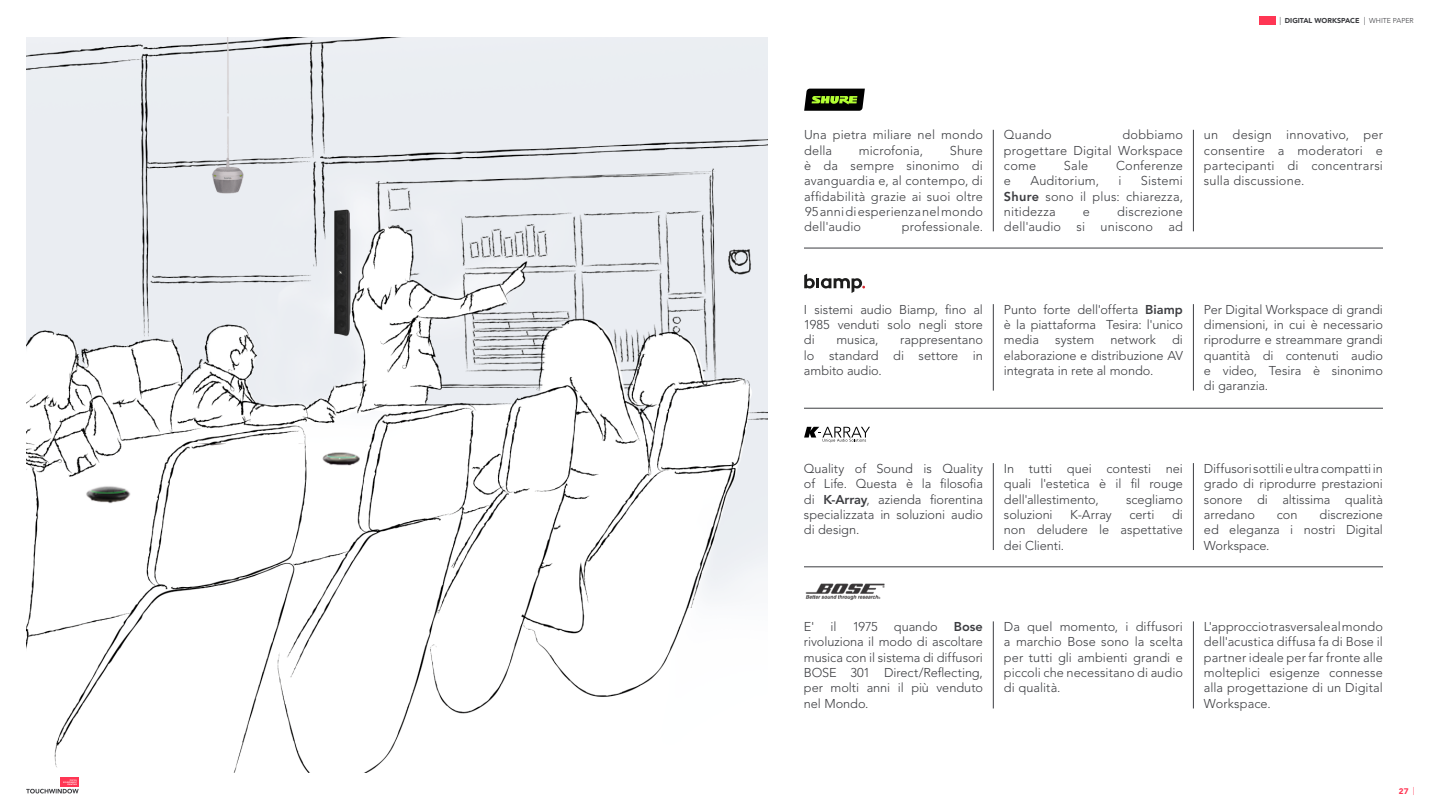
<style>
.page{position:relative;width:1440px;height:810px;background:#fff}
.page>*{position:absolute;margin:0;border:0;box-sizing:border-box;transform-origin:0 0}
.t1{font:300 12.75px/15.3px "Avenir LT Std";color:#3c3d41;text-align:justify}
.t2{font:800 12.75px "Avenir LT Std";color:#3c3d41}
.t3{font:900 8.1px "Avenir LT Std";color:#ff3654}
.t4{font:900 7.05px "Avenir LT Std";color:#3c3d41}
.s1{font-weight:300;font-size:8.1px}
.s2{font-weight:300}
.s3{font-weight:800}
</style>
<div class="page">
<img style="left:26px;top:38px;width:741px;height:734px">
<hr style="left:804px;top:248px;width:579px;height:1px;background:#3c3d41">
<hr style="left:804px;top:408px;width:579px;height:1px;background:#3c3d41">
<hr style="left:804px;top:566px;width:579px;height:1px;background:#3c3d41">
<div style="left:1259px;top:16px;width:16px;height:8px;background:#ff3654"></div>
<div style="left:60px;top:777px;width:19px;height:10px;background:#ff3654"></div>
<svg style="left:26px;top:779px;width:53px;height:15px"></svg>
<svg style="left:804px;top:427px;width:66px;height:15px"></svg>
<svg style="left:804px;top:89px;width:61px;height:22px"></svg>
<svg style="left:804px;top:274px;width:61px;height:19px"></svg>
<img style="left:805px;top:583px;width:80px;height:17px">
<hr style="left:993px;top:621px;width:1px;height:87px;background:#3c3d41">
<hr style="left:993px;top:463px;width:1px;height:87px;background:#3c3d41">
<hr style="left:993px;top:304px;width:1px;height:87px;background:#3c3d41">
<hr style="left:993px;top:130px;width:1px;height:101px;background:#3c3d41">
<hr style="left:1193px;top:621px;width:1px;height:87px;background:#3c3d41">
<hr style="left:1193px;top:463px;width:1px;height:87px;background:#3c3d41">
<hr style="left:1193px;top:304px;width:1px;height:87px;background:#3c3d41">
<hr style="left:1193px;top:130px;width:1px;height:101px;background:#3c3d41">
<p class="t4" style="left:1279px;top:16px;width:136px"><span class="s1">|</span> DIGITAL WORKSPACE <span class="s1">|</span> <span class="s2">WHITE PAPER</span></p>
<p class="t1" style="left:804px;top:127px;width:180px">Una pietra miliare nel mondo della</p>
<p class="t1" style="left:859px;top:143px;width:66px">microfonia,</p>
<p class="t1" style="left:804px;top:143px;width:181px;text-indent:146px">Shure è da sempre sinonimo di avanguardia e, al contempo, di affidabilità grazie ai suoi oltre 95 anni di esperienza nel mondo dell'audio</p>
<p class="t1" style="left:902px;top:219px;width:83px">professionale.</p>
<p class="t1" style="left:1004px;top:127px;width:49px">Quando</p>
<p class="t1" style="left:1004px;top:127px;width:181px;text-indent:118px">dobbiamo progettare Digital Workspace come</p>
<p class="t1" style="left:1064px;top:158px;width:26px">Sale</p>
<p class="t1" style="left:1116px;top:158px;width:68px">Conferenze</p>
<p class="t1" style="left:1004px;top:173px;width:9px">e</p>
<p class="t1" style="left:1030px;top:173px;width:70px">Auditorium,</p>
<p class="t1" style="left:1119px;top:173px;width:5px">i</p>
<p class="t1" style="left:1004px;top:173px;width:180px;text-indent:137px">Sistemi <span class="s3">Shure</span> sono il plus: chiarezza, nitidezza</p>
<p class="t1" style="left:1004px;top:204px;width:180px;text-align:right">discrezione<br>dell'audio si uniscono ad</p>
<p class="t1" style="left:1083px;top:204px;width:9px">e</p>
<p class="t1" style="left:1204px;top:127px;width:181px">un design innovativo, per consentire a moderatori e partecipanti di concentrarsi sulla discussione.</p>
<p class="t1" style="left:804px;top:302px;width:181px">I sistemi audio Biamp, fino al 1985 venduti solo negli store di</p>
<p class="t1" style="left:837px;top:332px;width:44px">musica,</p>
<p class="t1" style="left:804px;top:332px;width:181px;text-indent:96px">rappresentano lo standard di settore in ambito audio.</p>
<p class="t1" style="left:1004px;top:302px;width:181px">Punto forte dell'offerta <span class="s3">Biamp </span>è la piattaforma Tesira: l'unico media</p>
<p class="t1" style="left:1004px;top:332px;width:181px;text-indent:168px">di elaborazione e distribuzione AV integrata in rete al mondo.</p>
<p class="t1" style="left:1055px;top:332px;width:41px">system</p>
<p class="t1" style="left:1110px;top:332px;width:47px">network</p>
<p class="t1" style="left:1204px;top:302px;width:181px">Per Digital Workspace di grandi dimensioni, in cui è necessario riprodurre e streammare grandi quantità di contenuti audio e video, Tesira è sinonimo di garanzia.</p>
<p class="t1" style="left:804px;top:461px;width:181px">Quality of Sound is Quality of Life. Questa è la filosofia di <span class="s3">K-Array</span>, azienda fiorentina specializzata in soluzioni audio di design.</p>
<p class="t1" style="left:1004px;top:461px;width:180px">In tutti quei contesti nei quali l'estetica è il fil rouge dell'allestimento,</p>
<p class="t1" style="left:1126px;top:492px;width:58px">scegliamo</p>
<p class="t1" style="left:1004px;top:507px;width:50px">soluzioni</p>
<p class="t1" style="left:1070px;top:507px;width:43px">K-Array</p>
<p class="t1" style="left:1129px;top:507px;width:27px">certi</p>
<p class="t1" style="left:1004px;top:507px;width:181px;text-indent:168px">di non deludere le aspettative dei Clienti.</p>
<p class="t1" style="left:1204px;top:461px;width:180px">Diffusori sottili e ultra compatti in grado di riprodurre prestazioni sonore di altissima qualità arredano</p>
<p class="t1" style="left:1204px;top:507px;width:181px;text-indent:116px">discrezione ed eleganza i nostri Digital Workspace.</p>
<p class="t1" style="left:1277px;top:507px;width:22px">con</p>
<p class="t1" style="left:804px;top:619px;width:12px">E'</p>
<p class="t1" style="left:831px;top:619px;width:7px">il</p>
<p class="t1" style="left:853px;top:619px;width:27px">1975</p>
<p class="t1" style="left:894px;top:619px;width:45px">quando</p>
<p class="t2" style="left:954px;top:619px;width:31px">Bose</p>
<p class="t1" style="left:804px;top:634px;width:181px">rivoluziona il modo di ascoltare musica con il sistema di diffusori BOSE 301 Direct/Reflecting, per molti anni il più venduto nel Mondo.</p>
<p class="t1" style="left:1004px;top:619px;width:181px">Da quel momento, i diffusori a marchio Bose sono la scelta per tutti gli ambienti grandi e piccoli che necessitano di audio di qualità.</p>
<p class="t1" style="left:1204px;top:619px;width:181px">L'approccio trasversale al mondo dell'acustica diffusa fa di Bose il partner ideale per far fronte alle molteplici esigenze connesse alla progettazione di un Digital Workspace.</p>
<p class="t3" style="left:1399px;top:786px;width:17px">27 <span class="s2">|</span></p>
</div>
